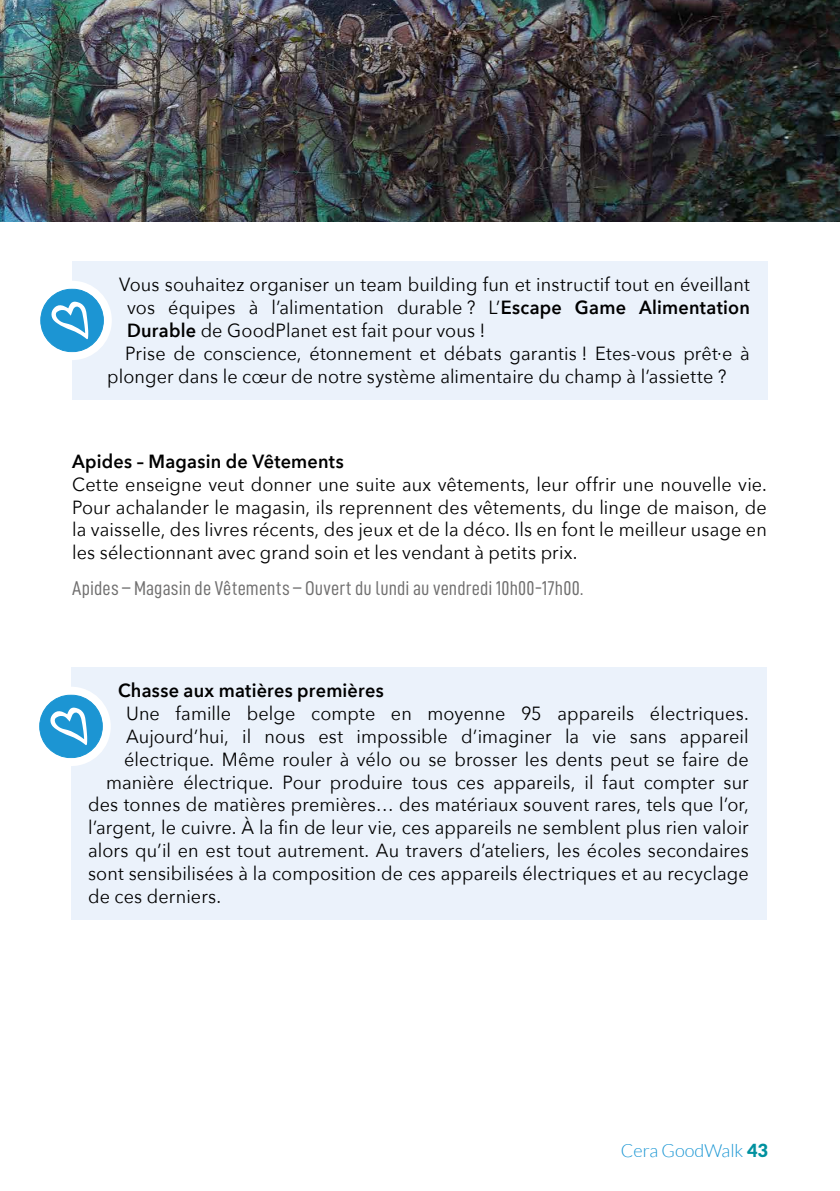
<style>
.page{position:relative;width:840px;height:1191px;background:#fff}
.page>*{position:absolute;margin:0;border:0;box-sizing:border-box;transform-origin:0 0}
.horaires{font:20px "D DIN Condensed";letter-spacing:.01em;color:#706f6f}
.t1{font:19px/22.8px "Avenir Next";letter-spacing:.005em;color:#000;text-align:justify;scale:.95 1}
.t2{font:600 19px "Avenir Next";letter-spacing:.015em;color:#000;scale:.95 1}
.t3{font:300 18px "Lato";color:#1895d3}
.s1{font-weight:600}
.s2{font-weight:900;color:#00919f}
</style>
<div class="page">
<div style="left:72px;top:261px;width:695px;height:138px;background:#ebf2fb"></div>
<div style="left:32px;top:281px;width:80px;height:79px;background:#fff;border-radius:50%"></div>
<svg style="left:40px;top:288px;width:64px;height:64px"></svg>
<div style="left:71px;top:667px;width:695px;height:252px;background:#ebf2fb"></div>
<div style="left:31px;top:686px;width:80px;height:80px;background:#fff;border-radius:50%"></div>
<svg style="left:39px;top:694px;width:64px;height:64px"></svg>
<img style="left:0;top:0;width:839px;height:221px">
<p class="t1" style="left:127px;top:272px;width:656px;text-indent:-8px">Vous souhaitez organiser un team building fun et instructif tout en éveillant vos équipes à l’alimentation durable ? L’<span class="s1">Escape Game Alimentation Durable</span> de GoodPlanet est fait pour vous !</p>
<p class="t1" style="left:107px;top:341px;width:677px;text-indent:18px">Prise de conscience, étonnement et débats garantis ! Etes-vous prêt·e à plonger dans le cœur de notre système alimentaire du champ à l’assiette ?</p>
<p class="t2" style="left:72px;top:445px;width:287px">Apides – Magasin de Vêtements</p>
<p class="t1" style="left:72px;top:472px;width:732px">Cette enseigne veut donner une suite aux vêtements, leur offrir une nouvelle vie.<br>Pour achalander le magasin, ils reprennent des vêtements, du linge de maison, de la vaisselle, des livres récents, des jeux et de la déco. Ils en font le meilleur usage en les sélectionnant avec grand soin et les vendant à petits prix.</p>
<p class="horaires" style="left:72px;top:577px;width:512px">Apides – Magasin de Vêtements – Ouvert du lundi au vendredi 10h00-17h00.</p>
<p class="t2" style="left:118px;top:674px;width:281px">Chasse aux matières premières</p>
<p class="t1" style="left:126px;top:701px;width:656px">Une famille belge compte en moyenne 95 appareils électriques.</p>
<p class="t1" style="left:126px;top:724px;width:656px">Aujourd’hui, il nous est impossible d’imaginer la vie sans appareil</p>
<p class="t1" style="left:124px;top:747px;width:658px">électrique. Même rouler à vélo ou se brosser les dents peut se faire de</p>
<p class="t1" style="left:106px;top:769px;width:677px">manière électrique. Pour produire tous ces appareils, il faut compter sur</p>
<p class="t1" style="left:88px;top:792px;width:696px">des tonnes de matières premières… des matériaux souvent rares, tels que l’or,</p>
<p class="t1" style="left:88px;top:815px;width:696px">l’argent, le cuivre. À la fin de leur vie, ces appareils ne semblent plus rien valoir</p>
<p class="t1" style="left:88px;top:838px;width:696px">alors qu’il en est tout autrement. Au travers d’ateliers, les écoles secondaires</p>
<p class="t1" style="left:88px;top:861px;width:696px">sont sensibilisées à la composition de ces appareils électriques et au recyclage</p>
<p class="t1" style="left:88px;top:883px;width:142px">de ces derniers.</p>
<p class="t3" style="left:620px;top:1140px;width:148px">Cera GoodWalk <span class="s2">43</span></p>
</div>
